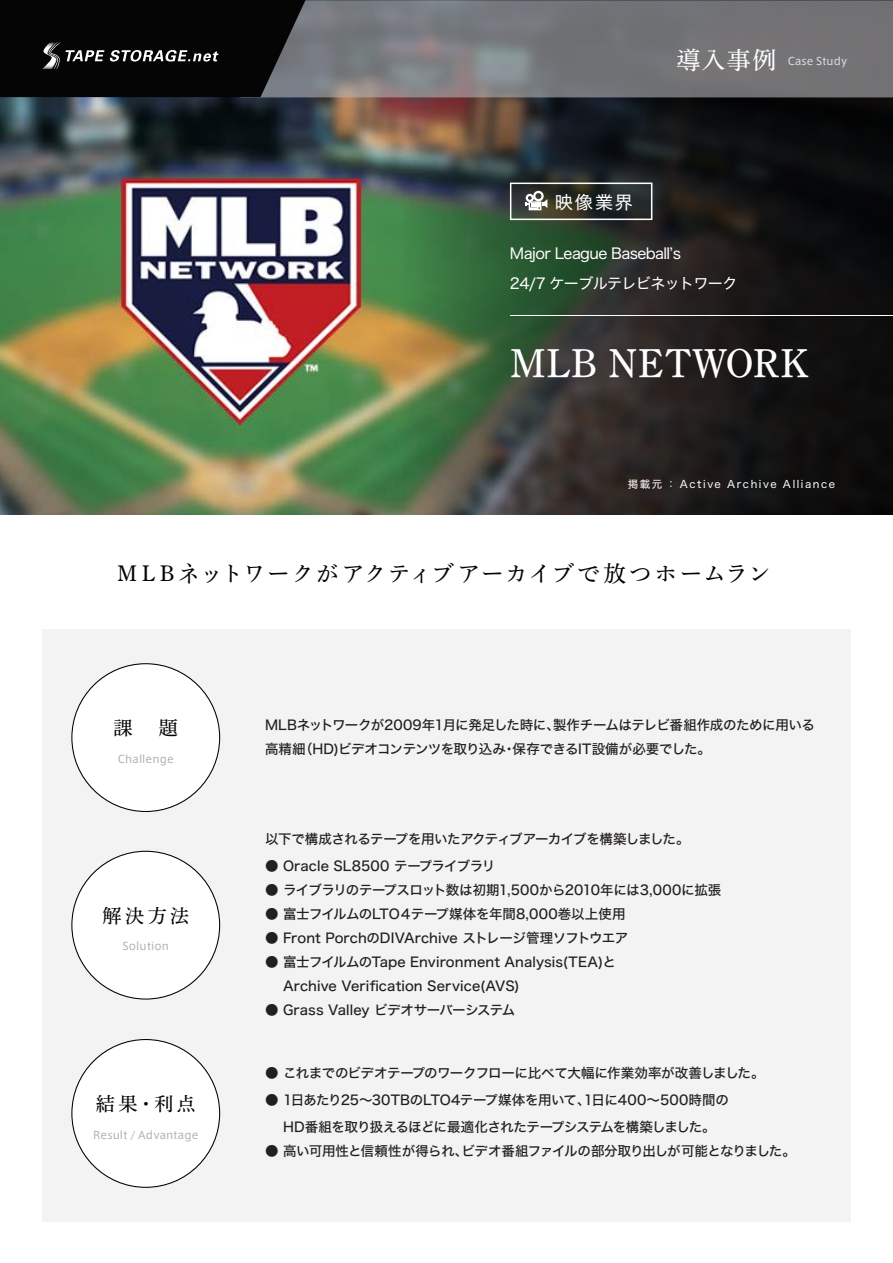
<style>
.page{position:relative;width:893px;height:1263px;background:#fff}
.page>*{position:absolute;margin:0;border:0;box-sizing:border-box;transform-origin:0 0}
.t1{font:40.5px "Shuei Min Pr 6 N M";letter-spacing:.005em;color:#fff}
.t2{font:24px "Shuei Min Pr 6 N M";color:#fff}
.t3{font:22.5px "Shuei Min Pr 6 N M";letter-spacing:.06em;color:#030303}
.t4{font:19.2px "Shuei Min Pr 6 N M";letter-spacing:.18em;color:#030303}
.t5{font:18px "Hira Kaku Std N W4";color:#fff}
.t6{font:15px/30px "Hira Kaku Std N W4";letter-spacing:-.04em;color:#fff}
.t7{font:13.5px/27px "Hira Kaku Std N W5";letter-spacing:-.02em;color:#231f20;text-align:center}
.t8{font:13.5px/24px "Hira Kaku Std N W5";letter-spacing:.005em;color:#231f20}
.t9{font:13.5px "Hira Kaku Std N W5";letter-spacing:-.045em;color:#231f20}
.t10{font:13.5px "Hira Kaku Std N W5";letter-spacing:-.04em;color:#231f20}
.t11{font:13.5px "Hira Kaku Std N W5";color:#231f20}
.t12{font:10.65px "Axis Std";letter-spacing:.01em;color:#abadaf}
.t13{font:10.5px "Hira Kaku Std N W4";letter-spacing:.15em;color:#fff}
.t14{font:10.5px "Axis Std";letter-spacing:.02em;color:#fff}
</style>
<div class="page">
<img style="left:0;top:97px;width:400px;height:417px">
<div style="left:42px;top:629px;width:808px;height:592px;background:#f4f3f4"></div>
<svg style="left:71px;top:663px;width:149px;height:149px"></svg>
<svg style="left:71px;top:851px;width:149px;height:148px"></svg>
<svg style="left:71px;top:1039px;width:149px;height:149px"></svg>
<svg style="left:400px;top:97px;width:493px;height:418px;background:#292f26"></svg>
<hr style="left:510px;top:315px;width:383px;height:1px;background:#fff">
<svg style="left:510px;top:183px;width:142px;height:37px;background:#454843"></svg>
<svg style="left:305px;top:0;width:588px;height:97px;background:#76777a"></svg>
<svg style="left:0;top:0;width:305px;height:97px;background:#131415"></svg>
<h2 class="t2" style="left:676px;top:38px;width:102px">導入事例</h2>
<p class="t14" style="left:787px;top:53px;width:61px">Case Study</p>
<h3 class="t5" style="left:555px;top:188px;width:79px">映像業界</h3>
<p class="t6" style="left:510px;top:238px;width:229px">Major League Baseballʼs<br>24/7 ケーブルテレビネットワーク</p>
<h1 class="t1" style="left:510px;top:326px;width:300px">MLB NETWORK</h1>
<p class="t13" style="left:628px;top:476px;width:209px">掲載元 ： Active Archive Alliance</p>
<h3 class="t3" style="left:117px;top:553px;width:655px">M L Bネットワークがアクティブアーカイブで放つホームラン</h3>
<h3 class="t4" style="left:113px;top:710px;width:66px">課　題</h3>
<p class="t12" style="left:118px;top:751px;width:57px">Challenge</p>
<h3 class="t4" style="left:102px;top:898px;width:88px">解決方法</h3>
<p class="t12" style="left:122px;top:938px;width:48px">Solution</p>
<h3 class="t4" style="left:96px;top:1086px;width:102px">結果・利点</h3>
<p class="t12" style="left:93px;top:1127px;width:107px">Result / Advantage</p>
<p class="t7" style="left:265px;top:713px;width:551px;line-height:24px;text-align:left">MLBネットワークが2009年1月に発足した時に、製作チームはテレビ番組作成のために用いる高精細（HD)ビデオコンテンツを取り込み・保存できるIT設備が必要でした。</p>
<p class="t10" style="left:265px;top:829px;width:426px">以下で構成されるテープを用いたアクティブアーカイブを構築しました。</p>
<p class="t11" style="left:265px;top:855px;width:232px">● Oracle SL8500 テープライブラリ</p>
<p class="t7" style="left:265px;top:876px;width:458px">● ライブラリのテープスロット数は初期1,500から2010年には3,000に拡張</p>
<p class="t7" style="left:265px;top:900px;width:362px">● 富士フイルムのLTO４テープ媒体を年間8,000巻以上使用</p>
<p class="t7" style="left:265px;top:924px;width:365px">● Front PorchのDIVArchive ストレージ管理ソフトウエア</p>
<p class="t8" style="left:283px;top:950px;width:334px;text-indent:-18px">● 富士フイルムのTape Environment Analysis(TEA)と<br>Archive Verification Service(AVS)</p>
<p class="t7" style="left:265px;top:996px;width:252px">● Grass Valley ビデオサーバーシステム</p>
<p class="t7" style="left:265px;top:1060px;width:501px">● これまでのビデオテープのワークフローに比べて大幅に作業効率が改善しました。</p>
<p class="t7" style="left:265px;top:1087px;width:465px">● 1日あたり25～30TBのLTO4テープ媒体を用いて、1日に400～500時間の<br>HD番組を取り扱えるほどに最適化されたテープシステムを構築しました。</p>
<p class="t9" style="left:265px;top:1141px;width:532px">● 高い可用性と信頼性が得られ、ビデオ番組ファイルの部分取り出しが可能となりました。</p>
</div>
